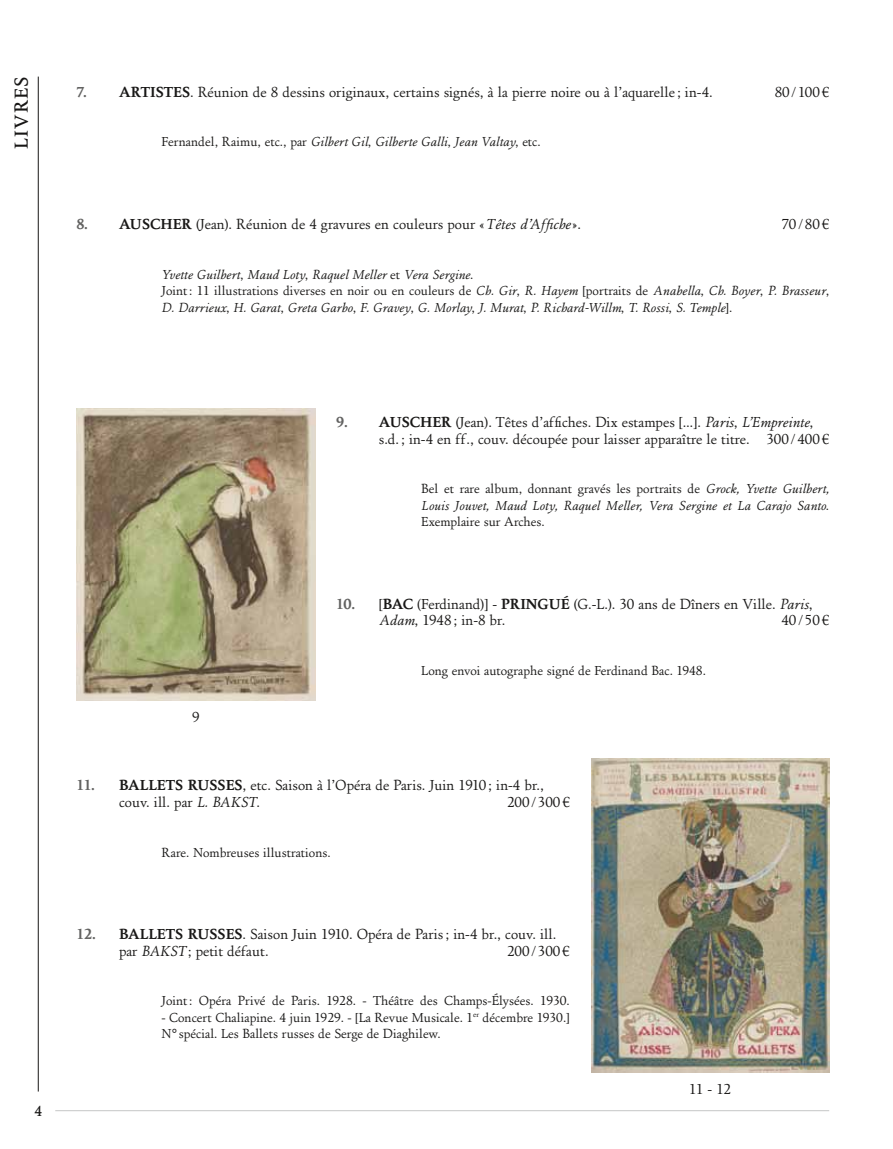
<style>
.page{position:relative;width:893px;height:1149px;background:#fff}
.page>*{position:absolute;margin:0;border:0;box-sizing:border-box;transform-origin:0 0}
.t1{font:500 19.5px "EADS Antic";color:#181716}
.t2{font:15px/16.5px "EADS Antic Normal";color:#181716}
.t3{font:700 15px "EADS Antic";letter-spacing:-.02em;color:#181716}
.t4{font:500 15px "EADS Antic";color:#181716}
.t5{font:italic 13.5px/16.5px "EADS Antic Normal";color:#181716}
.t6{font:13.5px/16.5px "EADS Antic Normal";color:#181716}
.s1{color:#626261}
.s2{font-family:"EADS Antic";font-weight:700}
.s3{font-style:normal}
.s4{font-family:"EADS Antic";font-weight:700;color:#626261}
.s5{font-style:italic}
</style>
<div class="page">
<hr style="left:55px;top:1109px;width:774px;height:1px;background:#c5c6c6">
<hr style="left:38px;top:77px;width:1px;height:1014px;background:#181716">
<img style="left:591px;top:758px;width:238px;height:313px">
<img style="left:77px;top:408px;width:238px;height:292px">
<h1 class="t1" style="left:10px;top:149px;width:74px;rotate:-90deg">LIVRES</h1>
<p class="t3" style="left:77px;top:83px;width:54px"><span class="s1">7.</span> ART</p>
<p class="t2" style="left:150px;top:84px;width:564px"><span class="s2">ISTES</span>. Réunion de 8 dessins originaux, certains signés, à la pierre noire ou à l’aquarelle ; in-4.</p>
<p class="t2" style="left:775px;top:84px;width:56px">80/100€</p>
<p class="t5" style="left:162px;top:134px;width:381px"><span class="s3">Fernandel, Raimu, etc., par</span> Gilbert Gil<span class="s3">,</span> Gilberte Galli<span class="s3">,</span> Jean Valtay<span class="s3">, etc.</span></p>
<p class="t2" style="left:77px;top:216px;width:506px"><span class="s4">8.</span> <span class="s2">AUSCHER</span> (Jean). Réunion de 4 gravures en couleurs pour «<span class="s5">Têtes d’Affiche</span>».</p>
<p class="t2" style="left:781px;top:216px;width:49px">70/80€</p>
<p class="t5" style="left:162px;top:266px;width:669px">Yvette Guilbert<span class="s3">,</span> Maud Loty<span class="s3">,</span> Raquel Meller <span class="s3">et</span> Vera Sergine<span class="s3">.<br>Joint: 11 illustrations diverses en noir ou en couleurs de</span> Ch. Gir<span class="s3">,</span> R. Hayem <span class="s3">[portraits de</span> Anabella<span class="s3">,</span> Ch. Boyer<span class="s3">,</span> P. Brasseur<span class="s3">,<br></span>D. Darrieux<span class="s3">,</span> H. Garat<span class="s3">,</span> Greta Garbo<span class="s3">,</span> F. Gravey<span class="s3">,</span> G. Morlay<span class="s3">,</span> J. Murat<span class="s3">,</span> P. Richard-Willm<span class="s3">,</span> T. Rossi<span class="s3">,</span> S. Temple<span class="s3">].</span></p>
<p class="t2" style="left:379px;top:414px;width:452px;text-indent:-43px"><span class="s4">9.</span> <span class="s2">AUSCHER</span> (Jean). Têtes d’affiches. Dix estampes […]. <span class="s5">Paris</span>, <span class="s5">L’Empreinte</span>, s.d.; in-4 en ff., couv. découpée pour laisser apparaître le titre. 300/400 €</p>
<p class="t5" style="left:421px;top:480px;width:409px;text-align:justify"><span class="s3">Bel et rare album, donnant gravés les portraits de</span> Grock, Yvette Guilbert, Louis Jouvet, Maud Loty, Raquel Meller, Vera Sergine et La Carajo Santo<span class="s3">.<br>Exemplaire sur Arches.</span></p>
<p class="t2" style="left:379px;top:595px;width:435px;text-indent:-43px"><span class="s4">10.</span> [<span class="s2">BAC</span> (Ferdinand)] - <span class="s2">PRINGUÉ</span> (G.-L.). 30 ans de Dîners en Ville. <span class="s5">Paris</span>,<br><span class="s5">Adam</span>, 1948; in-8 br.</p>
<p class="t2" style="left:781px;top:612px;width:49px">40/50€</p>
<p class="t2" style="left:192px;top:708px;width:9px">9</p>
<p class="t6" style="left:421px;top:662px;width:286px">Long envoi autographe signé de Ferdinand Bac. 1948.</p>
<p class="t2" style="left:119px;top:777px;width:427px;text-indent:38px"><span class="s2">ETS RUSSES</span>, etc. Saison à l’Opéra de Paris. Juin 1910; in-4 br., couv. ill. par <span class="s5">L. Bakst</span>.</p>
<p class="t3" style="left:77px;top:776px;width:63px"><span class="s1">11.</span> BALL</p>
<p class="t2" style="left:507px;top:793px;width:64px">200/ 300€</p>
<p class="t6" style="left:162px;top:843px;width:171px">Rare. Nombreuses illustrations.</p>
<p class="t4" style="left:34px;top:1102px;width:9px">4</p>
<p class="t2" style="left:119px;top:925px;width:439px;text-indent:38px"><span class="s2">ETS RUSSES</span>. Saison Juin 1910. Opéra de Paris; in-4 br., couv. ill. par <span class="s5">Bakst</span> ; petit défaut.</p>
<p class="t3" style="left:77px;top:925px;width:63px"><span class="s1">12.</span> BALL</p>
<p class="t2" style="left:507px;top:942px;width:64px">200 /300€</p>
<p class="t6" style="left:162px;top:992px;width:410px">Joint: Opéra Privé de Paris. 1928. - Théâtre des Champs-Élysées. 1930.</p>
<p class="t6" style="left:162px;top:1008px;width:410px">- Concert Chaliapine. 4 juin 1929. - [La Revue Musicale. 1<sup>er</sup> décembre 1930.]<br>N° spécial. Les Ballets russes de Serge de Diaghilew.</p>
<p class="t2" style="left:689px;top:1080px;width:43px">11 - 12</p>
</div>
